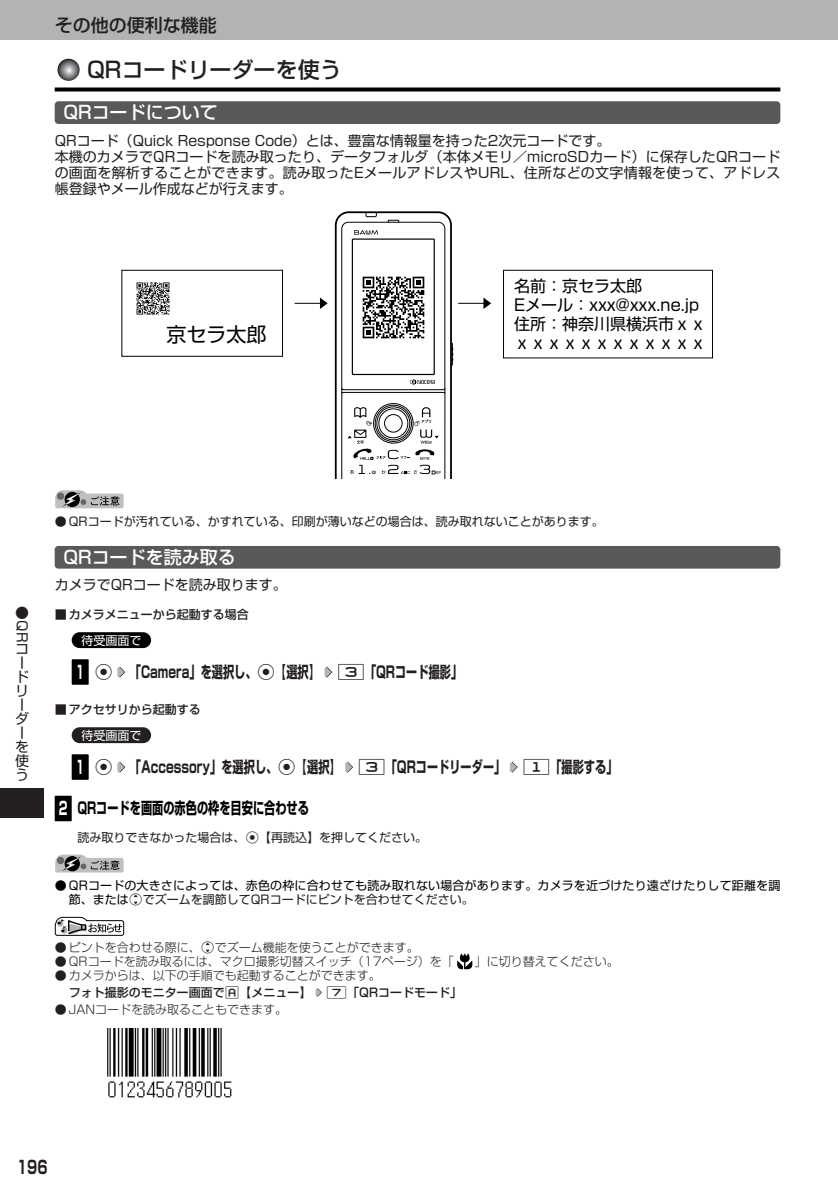
<style>
.page{position:relative;width:838px;height:1190px;background:#fff}
.page>*{position:absolute;margin:0;border:0;box-sizing:border-box;transform-origin:0 0}
.t1{font:500 22px "Shin Go";color:#231f20}
.t2{font:20px "Shin Go";color:#000}
.t3{font:500 18px "Shin Go";color:#fff}
.t4{font:500 18px "Shin Go";color:#231f20}
.t5{font:700 18px "Shin Go";color:#231f20;scale:.7 1}
.t6{font:700 16px "Shin Go";color:#231f20;scale:.7 1}
.t7{font:16px/19px "Shin Go";color:#000}
.t8{font:700 16px "Shin Go";color:#000;scale:.7 1}
.t9{font:14px/14px "Shin Go";letter-spacing:.005em;color:#231f20;text-align:justify}
.t10{font:300 12px "Shin Go";color:#231f20}
.t11{font:12px/14px "Shin Go";letter-spacing:.01em;color:#000}
.t12{font:500 12px/16.8px "Shin Go";color:#231f20}
.t13{font:12px "Shin Go";color:#231f20}
.t14{font:12px "Shin Go";color:#fff}
.s1{font-size:18px;color:#fff}
.s2{font-family:"T36";font-weight:400}
.s3{font-family:"T36"}
.s4{font-family:"T36";color:#231f20}
.s5{color:#231f20}
.s6{font-weight:300}
</style>
<div class="page">
<div style="left:0;top:0;width:838px;height:40px;background:#b3b3b3"></div>
<div style="left:0;top:788px;width:43px;height:30px;background:#231f20"></div>
<svg style="left:58px;top:59px;width:22px;height:22px"></svg>
<svg style="left:55px;top:88px;width:725px;height:4px;background:#1f1f1f"></svg>
<div style="left:55px;top:101px;width:725px;height:23px;background:#595959;border-radius:4px"></div>
<div style="left:55px;top:546px;width:725px;height:23px;background:#595959;border-radius:4px"></div>
<svg style="left:335px;top:211px;width:119px;height:267px"></svg>
<div style="left:121px;top:270px;width:162px;height:87px;border:1px solid #000"></div>
<div style="left:503px;top:270px;width:210px;height:88px;border:1px solid #000"></div>
<svg style="left:483px;top:298px;width:8px;height:11px"></svg>
<hr style="left:459px;top:303px;width:31px;height:1px;background:#000">
<svg style="left:320px;top:298px;width:8px;height:11px"></svg>
<hr style="left:295px;top:303px;width:32px;height:1px;background:#000">
<img style="left:136px;top:282px;width:34px;height:33px">
<svg style="left:55px;top:490px;width:69px;height:18px"></svg>
<svg style="left:55px;top:855px;width:69px;height:18px"></svg>
<div style="left:72px;top:632px;width:79px;height:16px;background:#000;border-radius:8px"></div>
<svg style="left:325px;top:666px;width:7px;height:12px"></svg>
<svg style="left:117px;top:666px;width:8px;height:12px"></svg>
<div style="left:72px;top:659px;width:17px;height:26px;background:#000"></div>
<div style="left:72px;top:727px;width:79px;height:16px;background:#231f20;border-radius:8px"></div>
<svg style="left:510px;top:762px;width:8px;height:11px"></svg>
<svg style="left:345px;top:762px;width:8px;height:11px"></svg>
<svg style="left:117px;top:762px;width:8px;height:11px"></svg>
<div style="left:72px;top:754px;width:17px;height:26px;background:#000"></div>
<div style="left:55px;top:796px;width:17px;height:25px;background:#000"></div>
<svg style="left:316px;top:988px;width:6px;height:9px"></svg>
<svg style="left:457px;top:954px;width:15px;height:15px"></svg>
<svg style="left:55px;top:917px;width:70px;height:19px"></svg>
<img style="left:107px;top:1029px;width:125px;height:69px">
<p class="t4" style="left:55px;top:19px;width:164px">その他の便利な機能</p>
<h1 class="t1" style="left:87px;top:61px;width:256px">QRコードリーダーを使う</h1>
<p class="t3" style="left:64px;top:106px;width:156px">QRコードについて</p>
<p class="t9" style="left:55px;top:134px;width:727px;line-height:16px;text-align:left">QRコード（Quick Response Code）とは、豊富な情報量を持った2次元コードです。<br>本機のカメラでQRコードを読み取ったり、データフォルダ（本体メモリ／microSDカード）に保存したQRコードの画面を解析することができます。読み取ったEメールアドレスやURL、住所などの文字情報を使って、アドレス帳登録やメール作成などが行えます。</p>
<h2 class="t2" style="left:167px;top:327px;width:101px">京セラ太郎</h2>
<p class="t7" style="left:514px;top:279px;width:193px">名前：京セラ太郎<br>Eメール：xxx@xxx.ne.jp住所：神奈川県横浜市ｘｘｘｘｘｘｘｘｘｘｘｘｘｘ</p>
<p class="t9" style="left:15px;top:608px;width:15px">●</p>
<p class="t9" style="left:28px;top:620px;width:24px;rotate:90deg">QR</p>
<p class="t9" style="left:15px;top:644px;width:15px">コードリーダーを使う</p>
<p class="t13" style="left:55px;top:517px;width:551px">● QRコードが汚れている、かすれている、印刷が薄いなどの場合は、読み取れないことがあります。</p>
<p class="t3" style="left:64px;top:550px;width:174px">QRコードを読み取る</p>
<p class="t9" style="left:55px;top:580px;width:234px">カメラでQRコードを読み取ります。</p>
<p class="t12" style="left:55px;top:607px;width:196px">■ カメラメニューから起動する場合</p>
<p class="t14" style="left:81px;top:636px;width:61px">待受画面で</p>
<p class="t6" style="left:76px;top:666px;width:554px"><span class="s1">1</span> <span class="s2">G</span> 「Camera」を選択し、<span class="s2">G</span>【選択】 <span class="s2">3</span>「QRコード撮影」</p>
<p class="t12" style="left:55px;top:702px;width:148px">■ アクセサリから起動する</p>
<p class="t14" style="left:81px;top:731px;width:61px">待受画面で</p>
<p class="t6" style="left:76px;top:761px;width:775px"><span class="s1">1</span> <span class="s2">G</span> 「Accessory」を選択し、<span class="s2">G</span>【選択】 <span class="s2">3</span>「QRコードリーダー」 <span class="s2">1</span>「撮影する」</p>
<p class="t8" style="left:59px;top:802px;width:359px"><span class="s1">2</span> QRコードを画面の赤色の枠を目安に合わせる</p>
<p class="t13" style="left:77px;top:833px;width:351px">読み取りできなかった場合は、<span class="s3">G</span>【再読込】を押してください。</p>
<p class="t11" style="left:69px;top:880px;width:713px;text-indent:-14px">● QRコードの大きさによっては、赤色の枠に合わせても読み取れない場合があります。カメラを近づけたり遠ざけたりして距離を調節、または<span class="s4">L</span><span class="s5">でズームを調節してQRコードにピントを合わせてください。</span></p>
<p class="t10" style="left:55px;top:943px;width:366px">● ピントを合わせる際に、<span class="s2">L</span>でズーム機能を使うことができます。</p>
<p class="t10" style="left:55px;top:957px;width:401px">● QRコードを読み取るには、マクロ撮影切替スイッチ（17ページ）を「</p>
<p class="t10" style="left:475px;top:957px;width:145px">」に切り替えてください。</p>
<p class="t12" style="left:69px;top:969px;width:395px;text-indent:-14px"><span class="s6">● カメラからは、以下の手順でも起動することができます。<br></span>フォト撮影のモニター画面で<span class="s2">f</span>【メニュー】 <span class="s2">7</span>「QRコードモード」</p>
<p class="t10" style="left:55px;top:1005px;width:234px">● JANコードを読み取ることもできます。</p>
<p class="t5" style="left:17px;top:1161px;width:45px">196</p>
</div>
